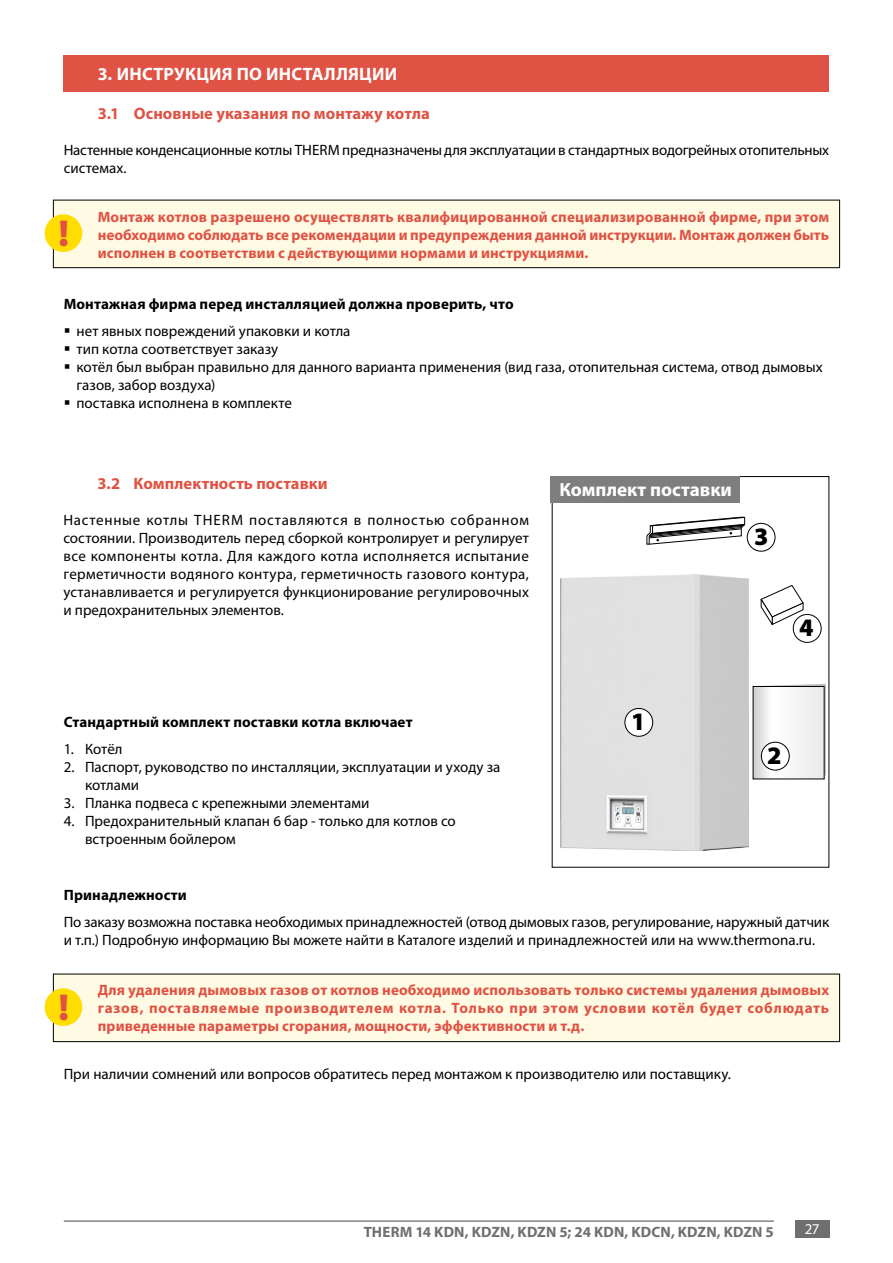
<style>
.page{position:relative;width:893px;height:1263px;background:#fff}
.page>*{position:absolute;margin:0;border:0;box-sizing:border-box;transform-origin:0 0}
.t1{font:900 37.5px "Myriad Pro";color:#e05243}
.t2{font:900 25.2px "Myriad Pro";color:#000}
.t3{font:700 19.05px "Myriad Pro";color:#fff}
.t4{font:700 18px "Myriad Pro";letter-spacing:.015em;color:#fff}
.t5{font:700 16.5px "Myriad Pro";letter-spacing:.005em;color:#e05243}
.t6{font:15px/18px "Myriad Pro";color:#000}
.t7{font:700 15px/18px "Myriad Pro";letter-spacing:.01em;color:#e05243;text-align:justify}
.t8{font:700 15px "Myriad Pro";letter-spacing:.01em;color:#000}
.t9{font:700 15px "Myriad Pro";letter-spacing:.01em;color:#706f6f}
.t10{font:15px "Myriad Pro";color:#fff}
</style>
<div class="page">
<div style="left:795px;top:1220px;width:34px;height:17px;background:#706f6f"></div>
<hr style="left:64px;top:1220px;width:710px;height:2px;background:#706f6f">
<div style="left:64px;top:55px;width:765px;height:36px;background:#e05243"></div>
<div style="left:53px;top:974px;width:787px;height:68px;background:#fffae4"></div>
<div style="left:53px;top:974px;width:787px;height:68px;border:1px solid #000"></div>
<div style="left:45px;top:988px;width:37px;height:38px;background:#fd0;border-radius:50%"></div>
<img style="left:561px;top:575px;width:188px;height:276px">
<div style="left:550px;top:476px;width:190px;height:27px;background:#7e7e7e"></div>
<div style="left:625px;top:708px;width:28px;height:28px;background:#fff;border-radius:50%"></div>
<div style="left:625px;top:708px;width:28px;height:28px;border:1px solid #000;border-radius:50%"></div>
<div style="left:747px;top:523px;width:28px;height:28px;border:1px solid #000;border-radius:50%"></div>
<svg style="left:646px;top:517px;width:99px;height:28px"></svg>
<svg style="left:762px;top:684px;width:64px;height:91px"></svg>
<svg style="left:755px;top:688px;width:67px;height:89px"></svg>
<div style="left:761px;top:742px;width:28px;height:28px;background:#fff;border-radius:50%"></div>
<div style="left:761px;top:742px;width:28px;height:28px;border:1px solid #000;border-radius:50%"></div>
<svg style="left:761px;top:585px;width:43px;height:40px"></svg>
<div style="left:793px;top:614px;width:28px;height:28px;background:#fff;border-radius:50%"></div>
<div style="left:793px;top:614px;width:28px;height:28px;border:1px solid #000;border-radius:50%"></div>
<div style="left:53px;top:200px;width:787px;height:68px;background:#fffae4"></div>
<div style="left:53px;top:200px;width:787px;height:68px;border:1px solid #000"></div>
<div style="left:45px;top:214px;width:37px;height:38px;background:#fd0;border-radius:50%"></div>
<p class="t4" style="left:98px;top:62px;width:301px">3. ИНСТРУКЦИЯ ПО ИНСТАЛЛЯЦИИ</p>
<p class="t5" style="left:98px;top:102px;width:333px">3.1 Основные указания по монтажу котла</p>
<p class="t6" style="left:64px;top:140px;width:767px">Настенные конденсационные котлы THERM предназначены для эксплуатации в стандартных водогрейных отопительных системах.</p>
<h1 class="t1" style="left:58px;top:208px;width:12px">!</h1>
<p class="t7" style="left:98px;top:207px;width:733px">Монтаж котлов разрешено осуществлять квалифицированной специализированной фирме, при этом необходимо соблюдать все рекомендации и предупреждения данной инструкции. Монтаж должен быть исполнен в соответствии с действующими нормами и инструкциями.</p>
<p class="t8" style="left:64px;top:294px;width:451px">Монтажная фирма перед инсталляцией должна проверить, что</p>
<p class="t6" style="left:76px;top:322px;width:748px">нет явных повреждений упаковки и котла<br>тип котла соответствует заказу<br>котёл был выбран правильно для данного варианта применения (вид газа, отопительная система, отвод дымовых газов, забор воздуха)<br>поставка исполнена в комплекте</p>
<p class="t5" style="left:97px;top:472px;width:232px">3.2 Комплектность поставки</p>
<p class="t6" style="left:63px;top:510px;width:467px;text-align:justify">Настенные котлы THERM поставляются в полностью собранном состоянии. Производитель перед сборкой контролирует и регулирует все компоненты котла. Для каждого котла исполняется испытание герметичности водяного контура, герметичность газового контура, устанавливается и регулируется функционирование регулировочных и предохранительных элементов.</p>
<p class="t8" style="left:64px;top:712px;width:350px">Стандартный комплект поставки котла включает</p>
<p class="t6" style="left:64px;top:740px;width:60px">1. Котёл</p>
<p class="t6" style="left:85px;top:758px;width:417px;text-indent:-21px">2. Паспорт, руководство по инсталляции, эксплуатации и уходу за котлами</p>
<p class="t6" style="left:64px;top:794px;width:307px">3. Планка подвеса с крепежными элементами</p>
<p class="t6" style="left:85px;top:812px;width:372px;text-indent:-21px">4. Предохранительный клапан 6 бар - только для котлов со встроенным бойлером</p>
<p class="t3" style="left:559px;top:477px;width:174px">Комплект поставки</p>
<h2 class="t2" style="left:754px;top:520px;width:16px">3</h2>
<h2 class="t2" style="left:799px;top:611px;width:16px">4</h2>
<h2 class="t2" style="left:631px;top:705px;width:16px">1</h2>
<h2 class="t2" style="left:767px;top:739px;width:16px">2</h2>
<p class="t8" style="left:64px;top:885px;width:124px">Принадлежности</p>
<p class="t6" style="left:64px;top:913px;width:767px">По заказу возможна поставка необходимых принадлежностей (отвод дымовых газов, регулирование, наружный датчик и т.п.) Подробную информацию Вы можете найти в Каталоге изделий и принадлежностей или на www.thermona.ru.</p>
<h1 class="t1" style="left:58px;top:982px;width:12px">!</h1>
<p class="t7" style="left:98px;top:981px;width:733px">Для удаления дымовых газов от котлов необходимо использовать только системы удаления дымовых газов, поставляемые производителем котла. Только при этом условии котёл будет соблюдать приведенные параметры сгорания, мощности, эффективности и т.д.</p>
<p class="t6" style="left:64px;top:1064px;width:668px">При наличии сомнений или вопросов обратитесь перед монтажом к производителю или поставщику.</p>
<p class="t9" style="left:364px;top:1222px;width:412px">THERM 14 KDN, KDZN, KDZN 5; 24 KDN, KDCN, KDZN, KDZN 5</p>
<p class="t10" style="left:805px;top:1220px;width:16px">27</p>
</div>
